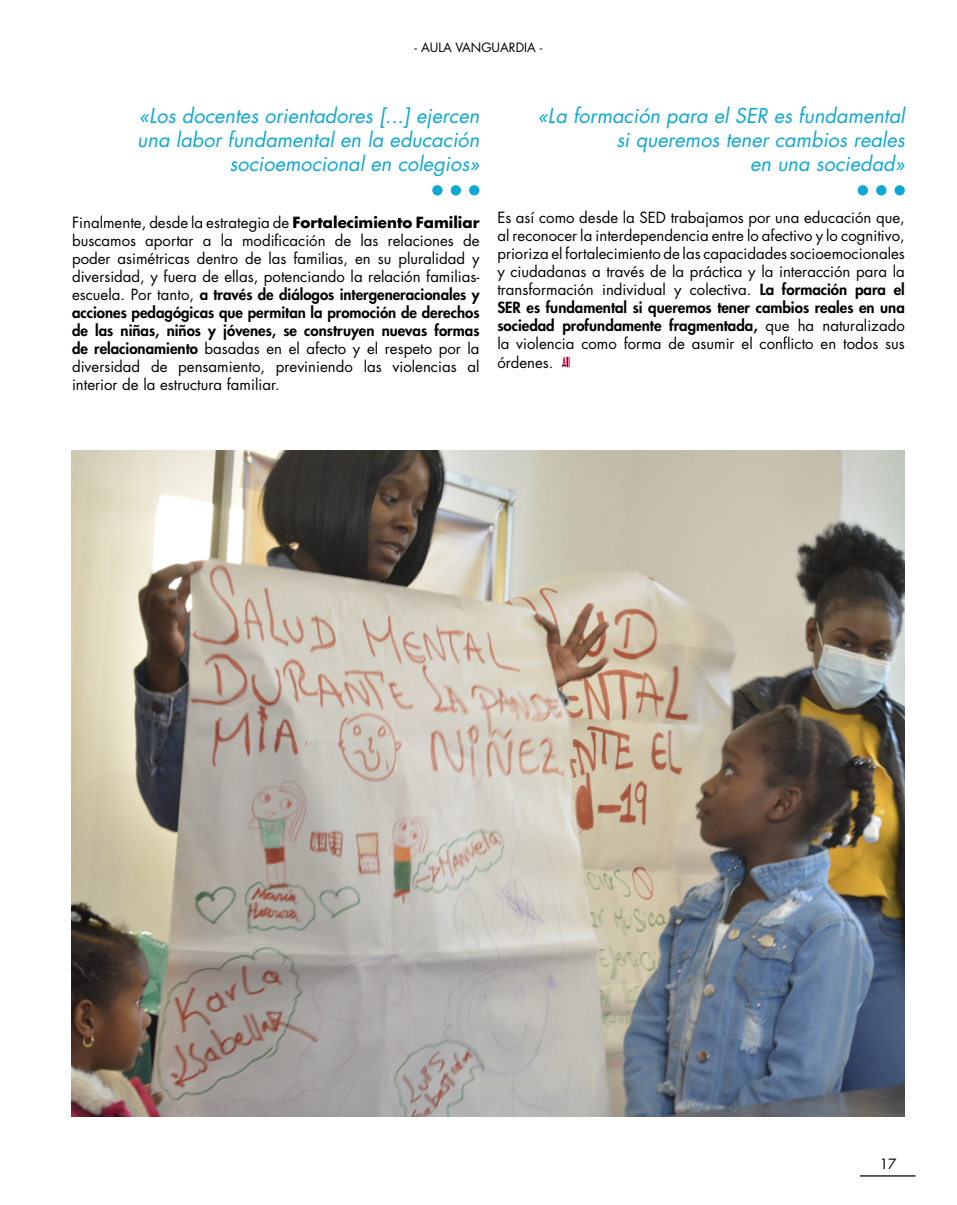
<style>
.page{position:relative;width:957px;height:1205px;background:#fff}
.page>*{position:absolute;margin:0;border:0;box-sizing:border-box;transform-origin:0 0}
.t1{font:italic 20px/24px "Futura Std";color:#0da8d4;text-align:right}
.t2{font:15px/18px "Futura Std";color:#000;text-align:justify}
.t3{font:13.75px "Futura Std";color:#000}
.t4{font:12.5px "Futura Std";color:#000}
.s1{font-weight:700}
.s2{font-weight:800}
</style>
<div class="page">
<svg style="left:562px;top:357px;width:8px;height:10px"></svg>
<div style="left:432px;top:185px;width:10px;height:10px;background:#0da8d4;border-radius:50%"></div>
<div style="left:451px;top:185px;width:10px;height:10px;background:#0da8d4;border-radius:50%"></div>
<div style="left:469px;top:185px;width:10px;height:10px;background:#0da8d4;border-radius:50%"></div>
<div style="left:857px;top:185px;width:11px;height:10px;background:#0da8d4;border-radius:50%"></div>
<div style="left:876px;top:185px;width:10px;height:10px;background:#0da8d4;border-radius:50%"></div>
<div style="left:894px;top:185px;width:11px;height:10px;background:#0da8d4;border-radius:50%"></div>
<img style="left:72px;top:450px;width:833px;height:666px">
<hr style="left:860px;top:1175px;width:55px;height:1px;background:#000">
<p class="t4" style="left:414px;top:39px;width:129px">- AULA VANGUARDIA -</p>
<h1 class="t1" style="left:137px;top:104px;width:344px">«Los docentes orientadores [...] ejercen una labor fundamental en la educación socioemocional en colegios»</h1>
<h1 class="t1" style="left:538px;top:104px;width:368px">«La formación para el SER es fundamental si queremos tener cambios reales<br>en una sociedad»</h1>
<p class="t2" style="left:72px;top:214px;width:409px">Finalmente, desde la estrategia de <span class="s1">Fortalecimiento Familiar </span>buscamos aportar a la modificación de las relaciones de poder asimétricas dentro de las familias, en su pluralidad y diversidad, y fuera de ellas, potenciando la relación familias&shy;escuela. Por tanto, <span class="s2">a través de diálogos intergeneracionales y acciones pedagógicas que permitan la promoción de derechos de las niñas, niños y jóvenes, se construyen nuevas formas de relacionamiento</span> basadas en el afecto y el respeto por la diversidad de pensamiento, previniendo las violencias al interior de la estructura familiar.</p>
<p class="t2" style="left:497px;top:209px;width:409px">Es así como desde la SED trabajamos por una educación que, al reconocer la interdependencia entre lo afectivo y lo cognitivo, prioriza el fortalecimiento de las capacidades socioemocionales y ciudadanas a través de la práctica y la interacción para la transformación individual y colectiva. <span class="s2">La formación para el SER es fundamental si queremos tener cambios reales en una sociedad profundamente fragmentada,</span> que ha naturalizado la violencia como forma de asumir el conflicto en todos sus órdenes.</p>
<p class="t3" style="left:880px;top:1155px;width:18px">17</p>
</div>
